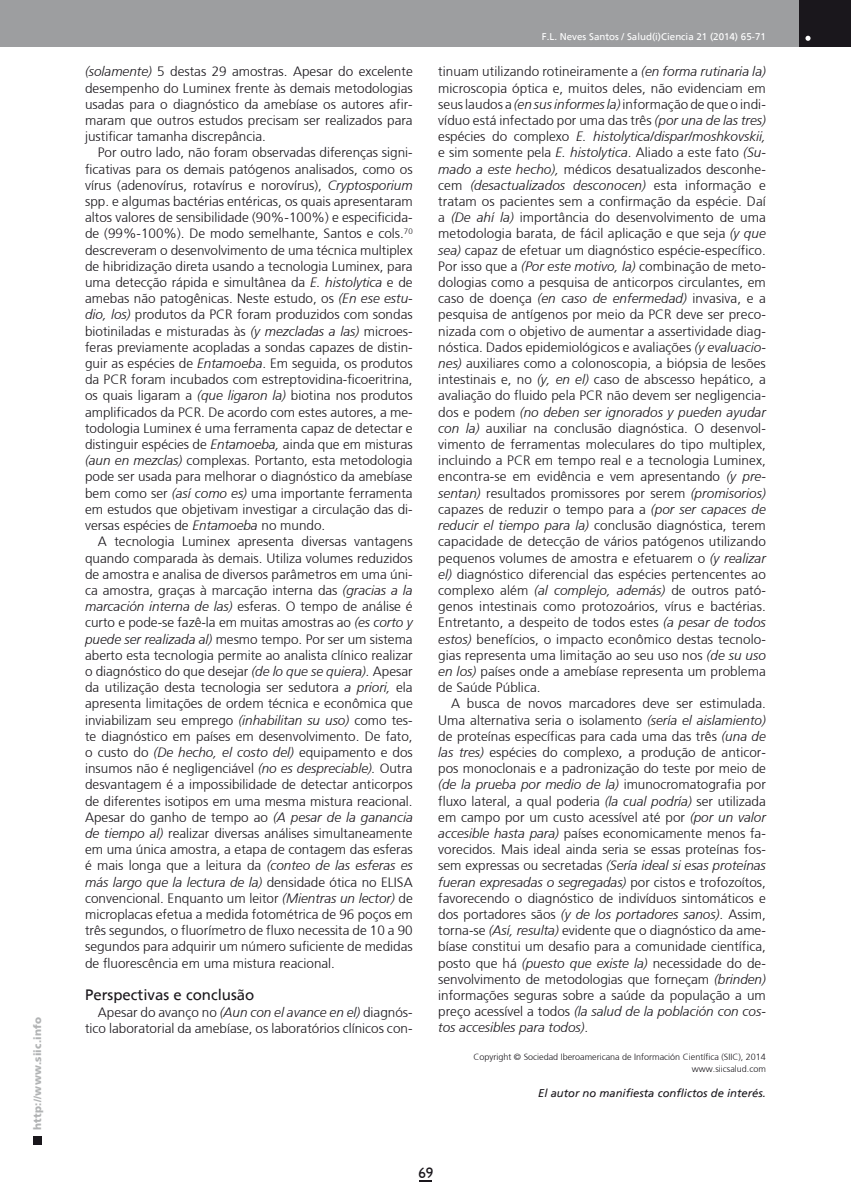
<style>
.page{position:relative;width:851px;height:1191px;background:#fff}
.page>*{position:absolute;margin:0;border:0;box-sizing:border-box;transform-origin:0 0}
.t1{font:15px "Frutiger";color:#1a171c}
.t2{font:15px "Humanist 521 BT";color:#1a171c}
.t3{font:300 13.5px/16.2px "Frutiger";color:#1a171c;text-align:justify}
.t4{font:italic 11.25px "Frutiger";color:#1a171c}
.t5{font:900 10.5px "Frutiger";letter-spacing:.015em;color:#b1b3b4}
.t6{font:9.75px "Frutiger";color:#fff}
.t7{font:300 9px/11.7px "Frutiger";color:#1a171c;text-align:right}
.s1{font-style:italic}
</style>
<div class="page">
<div style="left:33px;top:1135px;width:9px;height:9px;background:#1a171c"></div>
<div style="left:0;top:0;width:850px;height:47px;background:#9d9ea0"></div>
<div style="left:799px;top:0;width:51px;height:47px;background:#1a171c"></div>
<svg style="left:805px;top:36px;width:5px;height:5px"></svg>
<svg style="left:419px;top:1180px;width:13px;height:1px"></svg>
<p class="t5" style="left:31px;top:1129px;width:114px;rotate:-90deg">http://www.siic.info</p>
<p class="t3" style="left:85px;top:64px;width:329px"><span class="s1">(solamente)</span> 5 destas 29 amostras. Apesar do excelente desempenho do Luminex frente às demais metodologias usadas para o diagnóstico da amebíase os autores afir&shy;maram que outros estudos precisam ser realizados para justificar tamanha discrepância.</p>
<p class="t3" style="left:85px;top:145px;width:329px;text-indent:13px">Por outro lado, não foram observadas diferenças signi&shy;ficativas para os demais patógenos analisados, como os vírus (adenovírus, rotavírus e norovírus), <span class="s1">Cryptosporium </span>spp. e algumas bactérias entéricas, os quais apresentaram altos valores de sensibilidade (90%-100%) e especificida&shy;de (99%-100%). De modo semelhante, Santos e cols.<sup>70 </sup>descreveram o desenvolvimento de uma técnica multiplex de hibridização direta usando a tecnologia Luminex, para uma detecção rápida e simultânea da <span class="s1">E. histolytica</span> e de amebas não patogênicas. Neste estudo, os <span class="s1">(En ese estu&shy;dio, los)</span> produtos da PCR foram produzidos com sondas biotiniladas e misturadas às <span class="s1">(y mezcladas a las)</span> microes&shy;feras previamente acopladas a sondas capazes de distin&shy;guir as espécies de <span class="s1">Entamoeba</span>. Em seguida, os produtos da PCR foram incubados com estreptovidina-ficoeritrina, os quais ligaram a <span class="s1">(que ligaron la)</span> biotina nos produtos amplificados da PCR. De acordo com estes autores, a me&shy;todologia Luminex é uma ferramenta capaz de detectar e distinguir espécies de <span class="s1">Entamoeba,</span> ainda que em misturas <span class="s1">(aun en mezclas)</span> complexas. Portanto, esta metodologia pode ser usada para melhorar o diagnóstico da amebíase bem como ser <span class="s1">(así como es)</span> uma importante ferramenta em estudos que objetivam investigar a circulação das di&shy;versas espécies de <span class="s1">Entamoeba</span> no mundo.</p>
<p class="t3" style="left:85px;top:533px;width:329px;text-indent:13px">A tecnologia Luminex apresenta diversas vantagens quando comparada às demais. Utiliza volumes reduzidos de amostra e analisa de diversos parâmetros em uma úni&shy;ca amostra, graças à marcação interna das <span class="s1">(gracias a la marcación interna de las)</span> esferas. O tempo de análise é curto e pode-se fazê-la em muitas amostras ao <span class="s1">(es corto y puede ser realizada al)</span> mesmo tempo. Por ser um sistema aberto esta tecnologia permite ao analista clínico realizar o diagnóstico do que desejar <span class="s1">(de lo que se quiera).</span> Apesar da utilização desta tecnologia ser sedutora <span class="s1">a priori,</span> ela apresenta limitações de ordem técnica e econômica que inviabilizam seu emprego <span class="s1">(inhabilitan su uso)</span> como tes&shy;te diagnóstico em países em desenvolvimento. De fato, o custo do <span class="s1">(De hecho, el costo del)</span> equipamento e dos insumos não é negligenciável <span class="s1">(no es despreciable).</span> Outra desvantagem é a impossibilidade de detectar anticorpos de diferentes isotipos em uma mesma mistura reacional.<br>Apesar do ganho de tempo ao <span class="s1">(A pesar de la ganancia de tiempo al)</span> realizar diversas análises simultaneamente em uma única amostra, a etapa de contagem das esferas é mais longa que a leitura da <span class="s1">(conteo de las esferas es más largo que la lectura de la)</span> densidade ótica no ELISA convencional. Enquanto um leitor <span class="s1">(Mientras un lector)</span> de microplacas efetua a medida fotométrica de 96 poços em três segundos, o fluorímetro de fluxo necessita de 10 a 90 segundos para adquirir um número suficiente de medidas de fluorescência em uma mistura reacional.</p>
<p class="t1" style="left:85px;top:986px;width:171px">Perspectivas e conclusão</p>
<p class="t3" style="left:85px;top:1003px;width:329px;text-align:right">Apesar do avanço no <span class="s1">(Aun con el avance en el)</span> diagnós&shy;tico laboratorial da amebíase, os laboratórios clínicos con-</p>
<p class="t6" style="left:542px;top:31px;width:225px">F.L. Neves Santos / Salud(i)Ciencia 21 (2014) 65-71</p>
<p class="t3" style="left:438px;top:64px;width:329px">tinuam utilizando rotineiramente a <span class="s1">(en forma rutinaria la) </span>microscopia óptica e, muitos deles, não evidenciam em seus laudos a <span class="s1">(en sus informes la)</span> informação de que o indi&shy;víduo está infectado por uma das três <span class="s1">(por una de las tres) </span>espécies do complexo <span class="s1">E. histolytica/dispar/moshkovskii, </span>e sim somente pela <span class="s1">E. histolytica</span>. Aliado a este fato <span class="s1">(Su&shy;mado a este hecho),</span> médicos desatualizados desconhe&shy;cem <span class="s1">(desactualizados desconocen)</span> esta informação e tratam os pacientes sem a confirmação da espécie. Daí a <span class="s1">(De ahí la)</span> importância do desenvolvimento de uma metodologia barata, de fácil aplicação e que seja <span class="s1">(y que sea)</span> capaz de efetuar um diagnóstico espécie-específico.<br>Por isso que a <span class="s1">(Por este motivo, la)</span> combinação de meto&shy;dologias como a pesquisa de anticorpos circulantes, em caso de doença <span class="s1">(en caso de enfermedad)</span> invasiva, e a pesquisa de antígenos por meio da PCR deve ser preco&shy;nizada com o objetivo de aumentar a assertividade diag&shy;nóstica. Dados epidemiológicos e avaliações <span class="s1">(y evaluacio&shy;nes)</span> auxiliares como a colonoscopia, a biópsia de lesões intestinais e, no <span class="s1">(y, en el)</span> caso de abscesso hepático, a avaliação do fluido pela PCR não devem ser negligencia&shy;dos e podem <span class="s1">(no deben ser ignorados y pueden ayudar con la)</span> auxiliar na conclusão diagnóstica. O desenvol&shy;vimento de ferramentas moleculares do tipo multiplex, incluindo a PCR em tempo real e a tecnologia Luminex, encontra-se em evidência e vem apresentando <span class="s1">(y pre&shy;sentan)</span> resultados promissores por serem <span class="s1">(promisorios) </span>capazes de reduzir o tempo para a <span class="s1">(por ser capaces de reducir el tiempo para la)</span> conclusão diagnóstica, terem capacidade de detecção de vários patógenos utilizando pequenos volumes de amostra e efetuarem o <span class="s1">(y realizar el)</span> diagnóstico diferencial das espécies pertencentes ao complexo além <span class="s1">(al complejo, además)</span> de outros pató&shy;genos intestinais como protozoários, vírus e bactérias.<br>Entretanto, a despeito de todos estes <span class="s1">(a pesar de todos estos)</span> benefícios, o impacto econômico destas tecnolo&shy;gias representa uma limitação ao seu uso nos <span class="s1">(de su uso en los)</span> países onde a amebíase representa um problema de Saúde Pública.</p>
<p class="t3" style="left:438px;top:695px;width:329px;text-indent:13px">A busca de novos marcadores deve ser estimulada.<br>Uma alternativa seria o isolamento <span class="s1">(sería el aislamiento) </span>de proteínas específicas para cada uma das três <span class="s1">(una de las tres)</span> espécies do complexo, a produção de anticor&shy;pos monoclonais e a padronização do teste por meio de <span class="s1">(de la prueba por medio de la)</span> imunocromatografia por fluxo lateral, a qual poderia <span class="s1">(la cual podría)</span> ser utilizada em campo por um custo acessível até por <span class="s1">(por un valor accesible hasta para)</span> países economicamente menos fa&shy;vorecidos. Mais ideal ainda seria se essas proteínas fos&shy;sem expressas ou secretadas <span class="s1">(Sería ideal si esas proteínas fueran expresadas o segregadas)</span> por cistos e trofozoítos, favorecendo o diagnóstico de indivíduos sintomáticos e dos portadores sãos <span class="s1">(y de los portadores sanos)</span>. Assim, torna-se <span class="s1">(Así, resulta)</span> evidente que o diagnóstico da ame&shy;bíase constitui um desafio para a comunidade científica, posto que há <span class="s1">(puesto que existe la)</span> necessidade do de&shy;senvolvimento de metodologias que forneçam <span class="s1">(brinden) </span>informações seguras sobre a saúde da população a um preço acessível a todos <span class="s1">(la salud de la población con cos&shy;tos accesibles para todos)</span>.</p>
<p class="t7" style="left:473px;top:1051px;width:294px">Copyright © Sociedad Iberoamericana de Información Científica (SIIC), 2014 www.siicsalud.com</p>
<p class="t4" style="left:538px;top:1086px;width:229px">El autor no manifiesta conflictos de interés.</p>
<p class="t2" style="left:418px;top:1163px;width:17px">69</p>
</div>
